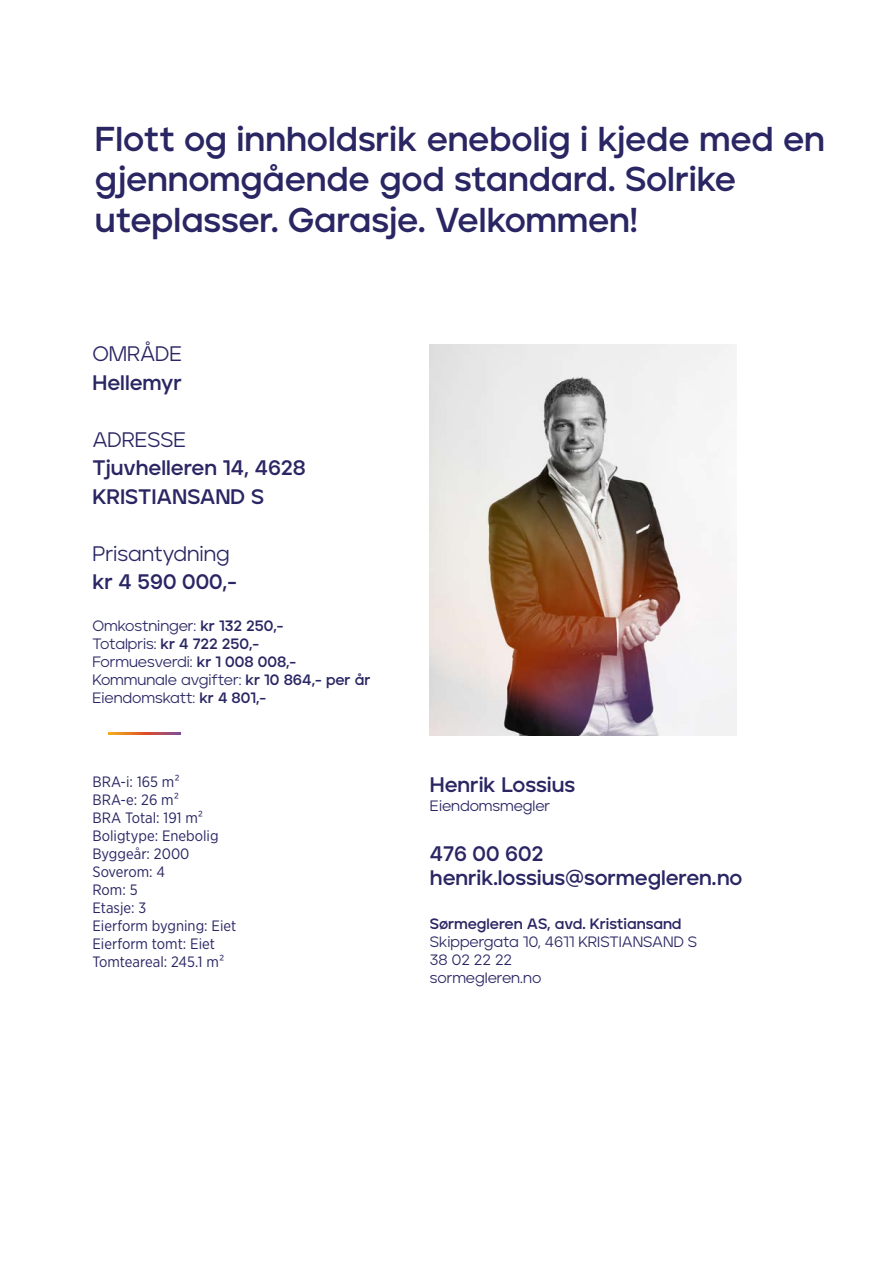
<style>
.page{position:relative;width:893px;height:1263px;background:#fff}
.page>*{position:absolute;margin:0;border:0;box-sizing:border-box;transform-origin:0 0}
.t1{font:700 34.5px/40.5px "Jeko";color:#292663}
.t2{font:700 21px/28.5px "Jeko";color:#292663}
.t3{font:21px "Jeko";color:#292663}
.t4{font:15px/18px "Jeko";color:#292663}
.t5{font:15px/18px "Gotham Narrow";color:#292663}
.t6{font:700 15px "Jeko";color:#292663}
.s1{font-weight:700}
</style>
<div class="page">
<img style="left:430px;top:344px;width:306px;height:392px">
<svg style="left:109px;top:733px;width:72px;height:2px"></svg>
<h1 class="t1" style="left:95px;top:118px;width:731px">Flott og innholdsrik enebolig i kjede med en gjennomgående god standard. Solrike uteplasser. Garasje. Velkommen!</h1>
<h2 class="t3" style="left:92px;top:342px;width:91px">OMRÅDE</h2>
<h2 class="t2" style="left:92px;top:368px;width:91px">Hellemyr</h2>
<h2 class="t3" style="left:92px;top:427px;width:95px">ADRESSE</h2>
<h2 class="t2" style="left:92px;top:453px;width:215px">Tjuvhelleren 14, 4628<br>KRISTIANSAND S</h2>
<h2 class="t3" style="left:92px;top:541px;width:139px">Prisantydning</h2>
<h2 class="t2" style="left:92px;top:567px;width:146px">kr 4 590 000,‑</h2>
<p class="t4" style="left:92px;top:617px;width:279px">Omkostninger: <span class="s1">kr 132 250,‑<br></span>Totalpris: <span class="s1">kr 4 722 250,‑<br></span>Formuesverdi: <span class="s1">kr 1 008 008,‑<br></span>Kommunale avgifter: <span class="s1">kr 10 864,‑ per år<br></span>Eiendomskatt: <span class="s1">kr 4 801,‑</span></p>
<p class="t5" style="left:92px;top:772px;width:145px">BRA‑i: 165 m²<br>BRA‑e: 26 m²<br>BRA Total: 191 m²<br>Boligtype: Enebolig<br>Byggeår: 2000<br>Soverom: 4<br>Rom: 5<br>Etasje: 3<br>Eierform bygning: Eiet<br>Eierform tomt: Eiet<br>Tomteareal: 245.1 m²</p>
<h2 class="t2" style="left:430px;top:770px;width:147px">Henrik Lossius</h2>
<p class="t4" style="left:430px;top:797px;width:122px">Eiendomsmegler</p>
<h2 class="t2" style="left:430px;top:842px;width:314px;line-height:24px">476 00 602 henrik.lossius@sormegleren.no</h2>
<p class="t6" style="left:430px;top:914px;width:253px">Sørmegleren AS, avd. Kristiansand</p>
<p class="t4" style="left:430px;top:933px;width:269px">Skippergata 10, 4611 KRISTIANSAND S<br>38 02 22 22<br>sormegleren.no</p>
</div>
